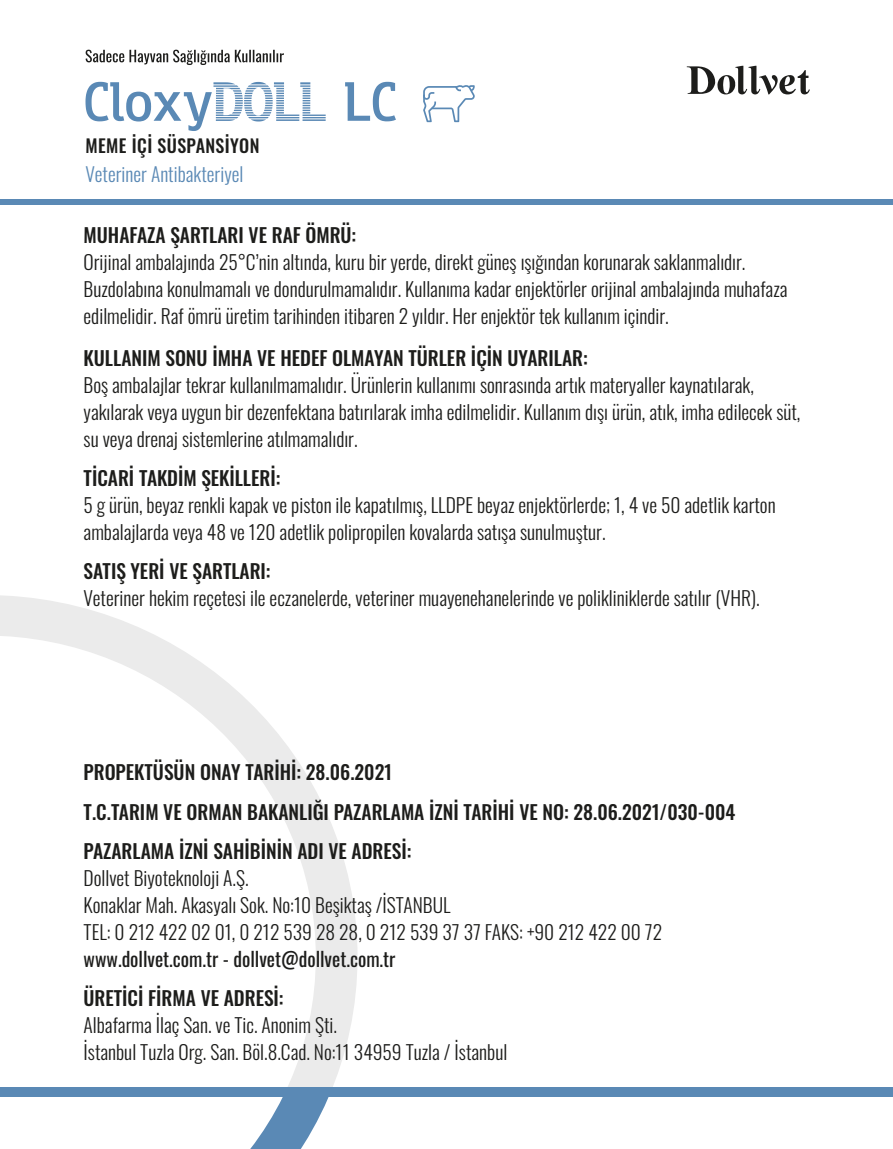
<style>
.page{position:relative;width:893px;height:1149px;background:#fff}
.page>*{position:absolute;margin:0;border:0;box-sizing:border-box;transform-origin:0 0}
.t1{font:64.5px "Eirik Raude";color:#5a89b5}
.t2{font:300 19.5px/27px "Oswald";color:#1d1d1b}
.t3{font:500 19.5px/39px "Oswald";color:#1d1d1b}
.t4{font:19.5px "Oswald";color:#1d1d1b}
.t5{font:300 19.5px "Oswald";color:#5a89b5}
.t6{font:500 18px "Oswald";letter-spacing:.025em;color:#1d1d1b}
</style>
<div class="page">
<svg style="left:687px;top:66px;width:123px;height:28px"></svg>
<svg style="left:423px;top:85px;width:52px;height:37px"></svg>
<svg style="left:213px;top:82px;width:113px;height:39px"></svg>
<svg style="left:86px;top:50px;width:198px;height:15px"></svg>
<svg style="left:0;top:1096px;width:358px;height:52px"></svg>
<svg style="left:0;top:595px;width:358px;height:491px"></svg>
<div style="left:0;top:1086px;width:893px;height:10px;background:#5a89b5"></div>
<div style="left:0;top:199px;width:893px;height:5px;background:#5a89b5"></div>
<h1 class="t1" style="left:84px;top:61px;width:131px">Cloxy</h1>
<h1 class="t1" style="left:344px;top:61px;width:55px">LC</h1>
<p class="t6" style="left:86px;top:130px;width:175px">MEME İÇİ SÜSPANSİYON</p>
<p class="t5" style="left:86px;top:157px;width:159px">Veteriner Antibakteriyel</p>
<p class="t3" style="left:84px;top:213px;width:274px">MUHAFAZA ŞARTLARI VE RAF ÖMRÜ:</p>
<p class="t2" style="left:84px;top:246px;width:705px">Orijinal ambalajında 25°C’nin altında, kuru bir yerde, direkt güneş ışığından korunarak saklanmalıdır.<br>Buzdolabına konulmamalı ve dondurulmamalıdır. Kullanıma kadar enjektörler orijinal ambalajında muhafaza edilmelidir. Raf ömrü üretim tarihinden itibaren 2 yıldır. Her enjektör tek kullanım içindir.</p>
<p class="t3" style="left:84px;top:336px;width:506px">KULLANIM SONU İMHA VE HEDEF OLMAYAN TÜRLER İÇİN UYARILAR:</p>
<p class="t2" style="left:84px;top:369px;width:718px">Boş ambalajlar tekrar kullanılmamalıdır. Ürünlerin kullanımı sonrasında artık materyaller kaynatılarak, yakılarak veya uygun bir dezenfektana batırılarak imha edilmelidir. Kullanım dışı ürün, atık, imha edilecek süt, su veya drenaj sistemlerine atılmamalıdır.</p>
<p class="t3" style="left:84px;top:456px;width:198px">TİCARİ TAKDİM ŞEKİLLERİ:</p>
<p class="t2" style="left:84px;top:489px;width:694px">5 g ürün, beyaz renkli kapak ve piston ile kapatılmış, LLDPE beyaz enjektörlerde; 1, 4 ve 50 adetlik karton ambalajlarda veya 48 ve 120 adetlik polipropilen kovalarda satışa sunulmuştur.</p>
<p class="t3" style="left:84px;top:549px;width:188px">SATIŞ YERİ VE ŞARTLARI:</p>
<p class="t2" style="left:84px;top:582px;width:677px">Veteriner hekim reçetesi ile eczanelerde, veteriner muayenehanelerinde ve polikliniklerde satılır (VHR).</p>
<p class="t3" style="left:84px;top:750px;width:653px">PROPEKTÜSÜN ONAY TARİHİ: 28.06.2021<br>T.C.TARIM VE ORMAN BAKANLIĞI PAZARLAMA İZNİ TARİHİ VE NO: 28.06.2021/030-004<br>PAZARLAMA İZNİ SAHİBİNİN ADI VE ADRESİ:</p>
<p class="t2" style="left:84px;top:862px;width:580px">Dollvet Biyoteknoloji A.Ş.<br>Konaklar Mah. Akasyalı Sok. No:10 Beşiktaş /İSTANBUL<br>TEL: 0 212 422 02 01, 0 212 539 28 28, 0 212 539 37 37 FAKS: +90 212 422 00 72</p>
<p class="t4" style="left:84px;top:941px;width:313px">www.dollvet.com.tr - dollvet@dollvet.com.tr</p>
<p class="t3" style="left:84px;top:976px;width:201px">ÜRETİCİ FİRMA VE ADRESİ:</p>
<p class="t2" style="left:84px;top:1009px;width:425px">Albafarma İlaç San. ve Tic. Anonim Şti.<br>İstanbul Tuzla Org. San. Böl.8.Cad. No:11 34959 Tuzla / İstanbul</p>
</div>
